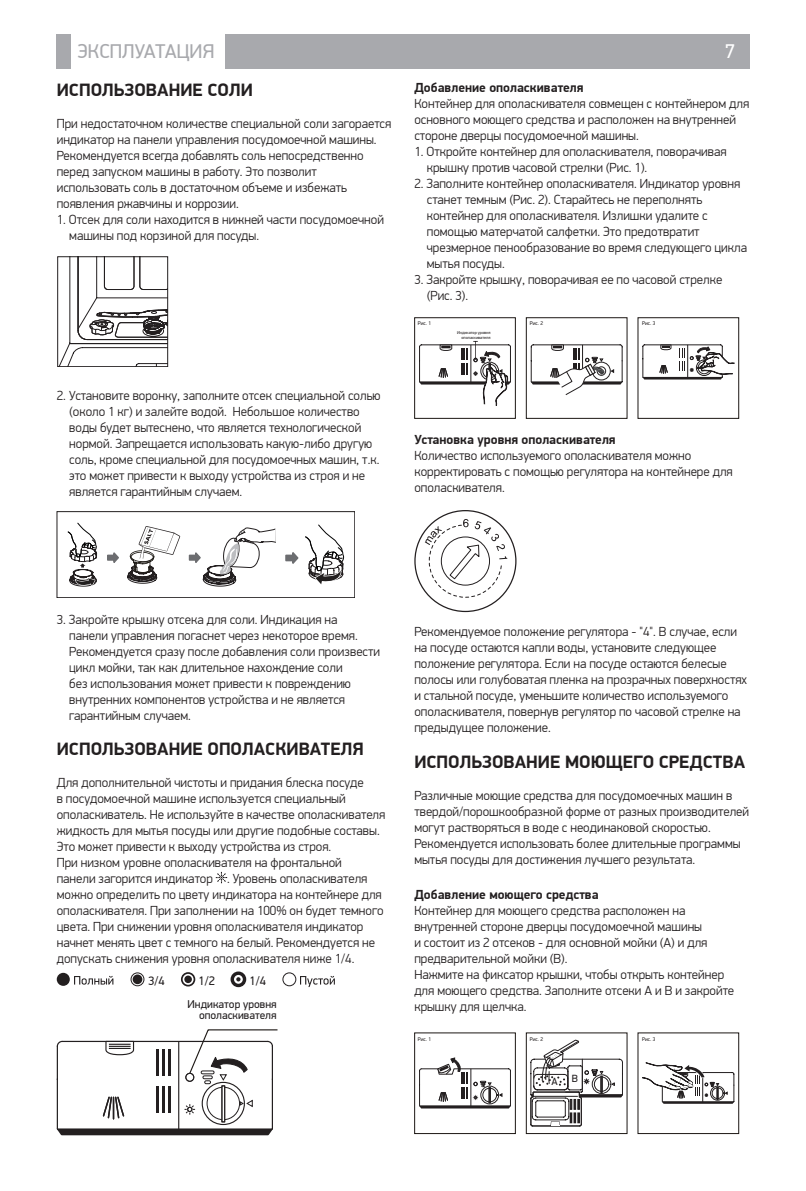
<style>
.page{position:relative;width:806px;height:1191px;background:#fff}
.page>*{position:absolute;margin:0;border:0;box-sizing:border-box;transform-origin:0 0}
.t1{font:20px "PF Din Display Pro";color:#a8a9ad}
.t2{font:20px "PF Din Display Pro";color:#fff}
.text{font:700 18px "PF Din Display Pro";color:#231f20}
.text-2{font:300 13.2px/16px "PF Din Display Pro";color:#231f20}
.number{font:300 13.2px/16px "PF Din Display Pro";color:#231f20}
.text-3{font:700 13.2px "PF Din Display Pro";color:#231f20}
.t3{font:12.4px "PF Din Display Pro";color:#231f20}
.t4{font:11.4px/11.4px "PF Din Display Pro";color:#231f20;text-align:right}
.t5{font:10.4px "PF Din Display Pro";color:#231f20}
.t6{font:5.4px "PF Din Display Pro";color:#231f20}
.t7{font:4.2px/4.2px "PF Din Display Pro";color:#231f20;text-align:right}
</style>
<div class="page">
<div style="left:57px;top:34px;width:14px;height:34px;background:#a8a9ad"></div>
<div style="left:225px;top:34px;width:523px;height:34px;background:#a8a9ad"></div>
<div style="left:414px;top:317px;width:101px;height:102px;border:1px solid #1c1714"></div>
<div style="left:525px;top:317px;width:102px;height:102px;border:1px solid #1c1714"></div>
<div style="left:637px;top:317px;width:101px;height:102px;border:1px solid #1c1714"></div>
<svg style="left:642px;top:344px;width:91px;height:35px"></svg>
<svg style="left:530px;top:344px;width:92px;height:51px"></svg>
<svg style="left:419px;top:341px;width:91px;height:64px"></svg>
<svg style="left:424px;top:519px;width:83px;height:79px"></svg>
<svg style="left:419px;top:1057px;width:91px;height:51px"></svg>
<svg style="left:530px;top:1040px;width:92px;height:86px"></svg>
<svg style="left:642px;top:1062px;width:91px;height:41px"></svg>
<svg style="left:59px;top:258px;width:107px;height:107px"></svg>
<div style="left:57px;top:256px;width:111px;height:111px;border:1px solid #231f20"></div>
<svg style="left:305px;top:524px;width:39px;height:61px"></svg>
<svg style="left:68px;top:522px;width:29px;height:65px"></svg>
<svg style="left:127px;top:526px;width:53px;height:57px"></svg>
<svg style="left:107px;top:552px;width:12px;height:11px"></svg>
<svg style="left:188px;top:527px;width:111px;height:59px"></svg>
<div style="left:57px;top:511px;width:298px;height:87px;border:1px solid #231f20"></div>
<svg style="left:216px;top:872px;width:11px;height:11px"></svg>
<svg style="left:57px;top:1029px;width:220px;height:106px"></svg>
<svg style="left:74px;top:976px;width:39px;height:8px"></svg>
<div style="left:57px;top:972px;width:13px;height:13px;background:#231f20;border-radius:50%"></div>
<div style="left:131px;top:972px;width:13px;height:14px;border:1px solid #231f20;border-radius:50%"></div>
<div style="left:133px;top:974px;width:9px;height:10px;background:#231f20;border-radius:50%"></div>
<div style="left:181px;top:972px;width:14px;height:14px;border:2px solid #231f20;border-radius:50%"></div>
<div style="left:184px;top:975px;width:8px;height:8px;background:#231f20;border-radius:50%"></div>
<div style="left:230px;top:971px;width:16px;height:16px;border:3px solid #231f20;border-radius:50%"></div>
<svg style="left:236px;top:977px;width:4px;height:4px"></svg>
<svg style="left:300px;top:976px;width:34px;height:11px"></svg>
<div style="left:282px;top:972px;width:14px;height:14px;border:1px solid #231f20;border-radius:50%"></div>
<h1 class="t1" style="left:77px;top:39px;width:138px">ЭКСПЛУАТАЦИЯ</h1>
<h1 class="t2" style="left:724px;top:39px;width:11px">7</h1>
<p class="text-3" style="left:414px;top:80px;width:170px">Добавление ополаскивателя</p>
<p class="text-2" style="left:414px;top:96px;width:336px">Контейнер для ополаскивателя совмещен с контейнером для основного моющего средства и расположен на внутренней стороне дверцы посудомоечной машины.</p>
<p class="number" style="left:426px;top:144px;width:301px;text-indent:-12px">1. Откройте контейнер для ополаскивателя, поворачивая крышку против часовой стрелки (Рис. 1).</p>
<p class="number" style="left:426px;top:176px;width:321px;text-indent:-12px">2. Заполните контейнер ополаскивателя. Индикатор уровня станет темным (Рис. 2). Старайтесь не переполнять контейнер для ополаскивателя. Излишки удалите с помощью матерчатой салфетки. Это предотвратит чрезмерное пенообразование во время следующего цикла мытья посуды.</p>
<p class="number" style="left:426px;top:272px;width:297px;text-indent:-12px">3. Закройте крышку, поворачивая ее по часовой стрелке (Рис. 3).</p>
<p class="t6" style="left:417px;top:320px;width:15px">Рис. 1</p>
<p class="t6" style="left:529px;top:320px;width:15px">Рис. 2</p>
<p class="t6" style="left:641px;top:320px;width:15px">Рис. 3</p>
<p class="t7" style="left:457px;top:331px;width:35px">Индикатор уровня ополаскивателя</p>
<p class="text" style="left:57px;top:79px;width:197px">ИСПОЛЬЗОВАНИЕ СОЛИ</p>
<p class="text-2" style="left:57px;top:115px;width:336px">При недостаточном количестве специальной соли загорается индикатор на панели управления посудомоечной машины.<br>Рекомендуется всегда добавлять соль непосредственно перед запуском машины в работу. Это позволит использовать соль в достаточном объеме и избежать появления ржавчины и коррозии.</p>
<p class="number" style="left:69px;top:211px;width:316px;text-indent:-12px">1. Отсек для соли находится в нижней части посудомоечной машины под корзиной для посуды.</p>
<p class="number" style="left:69px;top:387px;width:312px;text-indent:-12px">2. Установите воронку, заполните отсек специальной солью (около 1 кг) и залейте водой. Небольшое количество воды будет вытеснено, что является технологической нормой. Запрещается использовать какую-либо другую соль, кроме специальной для посудомоечных машин, т.к. это может привести к выходу устройства из строя и не является гарантийным случаем.</p>
<p class="text-3" style="left:414px;top:432px;width:203px">Установка уровня ополаскивателя</p>
<p class="text-2" style="left:414px;top:448px;width:320px">Количество используемого ополаскивателя можно корректировать с помощью регулятора на контейнере для ополаскивателя.</p>
<p class="number" style="left:69px;top:611px;width:312px;text-indent:-12px">3. Закройте крышку отсека для соли. Индикация на<br>панели управления погаснет через некоторое время.<br>Рекомендуется сразу после добавления соли произвести цикл мойки, так как длительное нахождение соли<br>без использования может привести к повреждению внутренних компонентов устройства и не является гарантийным случаем.</p>
<p class="text" style="left:57px;top:738px;width:308px">ИСПОЛЬЗОВАНИЕ ОПОЛАСКИВАТЕЛЯ</p>
<p class="text-2" style="left:57px;top:775px;width:330px">Для дополнительной чистоты и придания блеска посуде<br>в посудомоечной машине используется специальный ополаскиватель. Не используйте в качестве ополаскивателя жидкость для мытья посуды или другие подобные составы.<br>Это может привести к выходу устройства из строя.</p>
<p class="text-2" style="left:57px;top:855px;width:328px">При низком уровне ополаскивателя на фронтальной панели загорится индикатор . Уровень ополаскивателя можно определить по цвету индикатора на контейнере для ополаскивателя. При заполнении на 100% он будет темного цвета. При снижении уровня ополаскивателя индикатор начнет менять цвет с темного на белый. Рекомендуется не допускать снижения уровня ополаскивателя ниже 1/4.</p>
<p class="t4" style="left:187px;top:998px;width:90px">Индикатор уровня ополаскивателя</p>
<p class="t3" style="left:148px;top:973px;width:18px">3/4</p>
<p class="t3" style="left:198px;top:973px;width:18px">1/2</p>
<p class="t3" style="left:249px;top:973px;width:18px">1/4</p>
<p class="text-2" style="left:414px;top:624px;width:334px">Рекомендуемое положение регулятора - "4". В случае, если на посуде остаются капли воды, установите следующее положение регулятора. Если на посуде остаются белесые полосы или голубоватая пленка на прозрачных поверхностях и стальной посуде, уменьшите количество используемого ополаскивателя, повернув регулятор по часовой стрелке на предыдущее положение.</p>
<p class="text" style="left:414px;top:750px;width:332px">ИСПОЛЬЗОВАНИЕ МОЮЩЕГО СРЕДСТВА</p>
<p class="text-2" style="left:414px;top:787px;width:336px">Различные моющие средства для посудомоечных машин в твердой/порошкообразной форме от разных производителей могут растворяться в воде с неодинаковой скоростью.<br>Рекомендуется использовать более длительные программы мытья посуды для достижения лучшего результата.</p>
<p class="text-3" style="left:414px;top:886px;width:186px">Добавление моющего средства</p>
<p class="text-2" style="left:414px;top:902px;width:294px">Контейнер для моющего средства расположен на внутренней стороне дверцы посудомоечной машины и состоит из 2 отсеков - для основной мойки (А) и для предварительной мойки (В).</p>
<p class="text-2" style="left:414px;top:966px;width:321px">Нажмите на фиксатор крышки, чтобы открыть контейнер для моющего средства. Заполните отсеки А и В и закройте крышку для щелчка.</p>
<p class="t6" style="left:417px;top:1035px;width:15px">Рис. 1</p>
<p class="t6" style="left:529px;top:1035px;width:15px">Рис. 2</p>
<p class="t6" style="left:641px;top:1035px;width:15px">Рис. 3</p>
<p class="t5" style="left:551px;top:1075px;width:8px">A</p>
<p class="t5" style="left:571px;top:1072px;width:8px">B</p>
</div>
